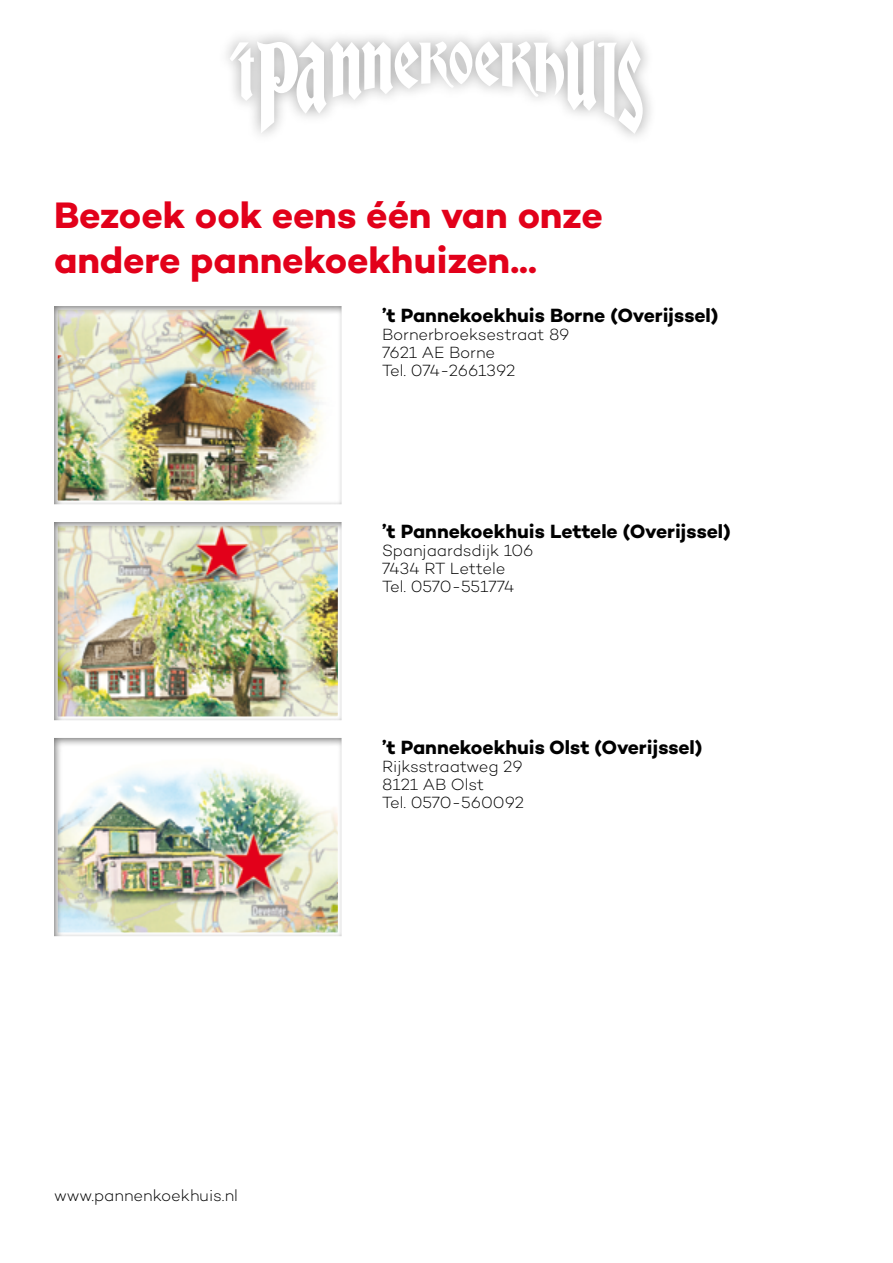
<style>
.page{position:relative;width:893px;height:1263px;background:#fff}
.page>*{position:absolute;margin:0;border:0;box-sizing:border-box;transform-origin:0 0}
.t1{font:700 37.5px/45px "Campton";letter-spacing:-.005em;color:#e2001a}
.t2{font:700 19.5px "Campton";color:#000}
.t3{font:300 16.5px/18px "Campton";letter-spacing:-.005em;color:#000}
</style>
<div class="page">
<div style="left:42px;top:729px;width:311px;height:208px;background:#000;opacity:.55"></div>
<div style="left:42px;top:513px;width:311px;height:208px;background:#000;opacity:.55"></div>
<div style="left:42px;top:297px;width:311px;height:208px;background:#000;opacity:.55"></div>
<div style="left:217px;top:27px;width:439px;height:119px;background:#000;opacity:.35"></div>
<svg style="left:230px;top:40px;width:413px;height:94px"></svg>
<h1 class="t1" style="left:54px;top:192px;width:550px">Bezoek ook eens één van onze andere pannekoekhuizen...</h1>
<p class="t2" style="left:382px;top:303px;width:338px">’t Pannekoekhuis Borne (Overijssel)</p>
<p class="t3" style="left:382px;top:325px;width:189px">Bornerbroeksestraat 89<br>7621 AE Borne<br>Tel. 074-2661392</p>
<p class="t2" style="left:382px;top:518px;width:350px">’t Pannekoekhuis Lettele (Overijssel)</p>
<p class="t3" style="left:382px;top:541px;width:153px">Spanjaardsdijk 106<br>7434 RT Lettele<br>Tel. 0570-551774</p>
<p class="t2" style="left:382px;top:734px;width:322px">’t Pannekoekhuis Olst (Overijssel)</p>
<p class="t3" style="left:382px;top:757px;width:143px">Rijksstraatweg 29<br>8121 AB Olst<br>Tel. 0570-560092</p>
<p class="t3" style="left:54px;top:1186px;width:186px">www.pannenkoekhuis.nl</p>
</div>
